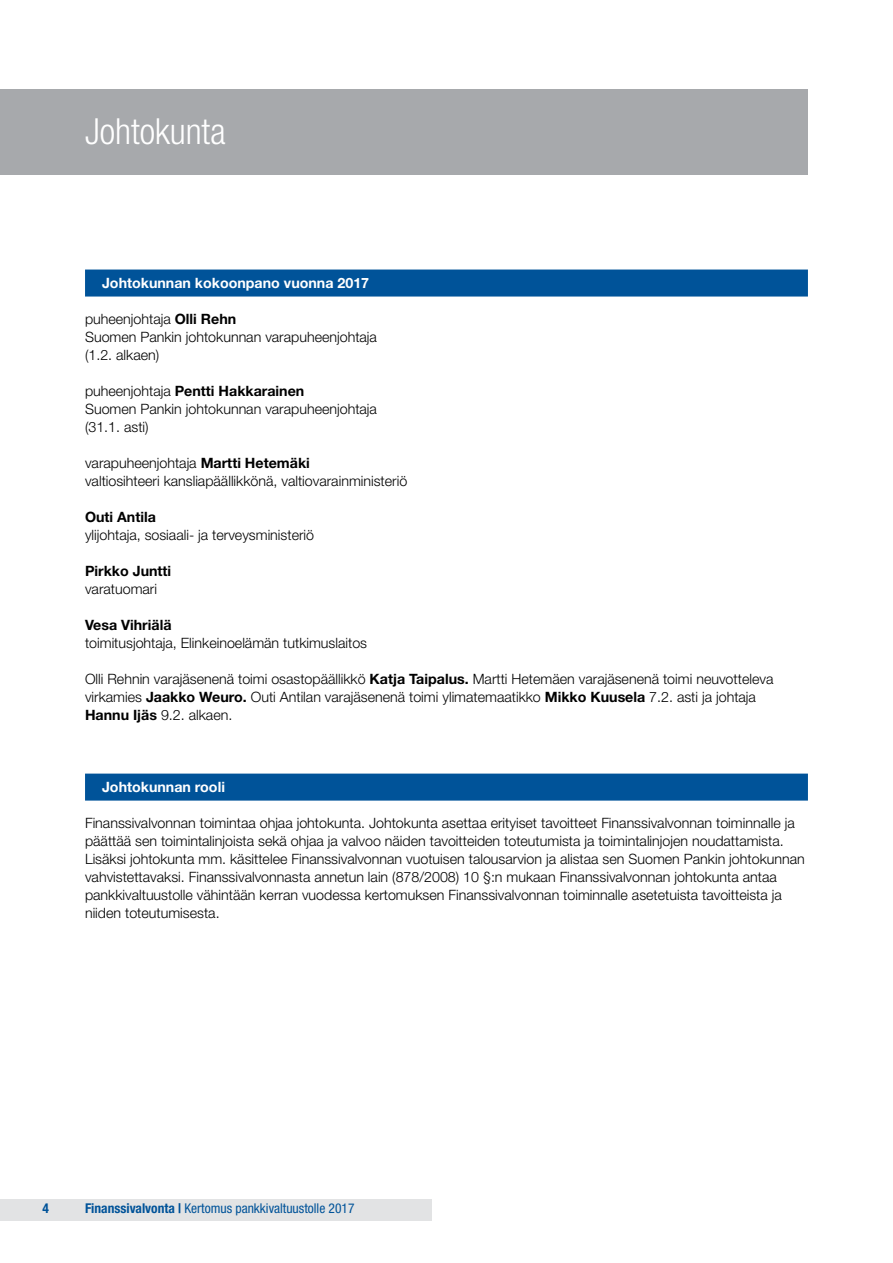
<style>
.page{position:relative;width:893px;height:1263px;background:#fff}
.page>*{position:absolute;margin:0;border:0;box-sizing:border-box;transform-origin:0 0}
.t1{font:300 condensed 36px "Helvetica Neue LT Std";color:#fff}
.t2{font:300 14.25px/18px "Helvetica Neue LT Std";color:#000}
.t3{font:700 14.25px "Helvetica Neue LT Std";color:#fff}
.t4{font:700 14.25px "Helvetica Neue LT Std";color:#000}
.t5{font:condensed 13.5px "Helvetica Neue LT Std";color:#005399}
.t6{font:700 condensed 13.5px "Helvetica Neue LT Std";color:#005399}
.s1{font-weight:700}
</style>
<div class="page">
<div style="left:0;top:1199px;width:432px;height:21px;background:#e2e3e4"></div>
<div style="left:0;top:89px;width:808px;height:85px;background:#a7a9ac"></div>
<div style="left:85px;top:270px;width:723px;height:27px;background:#005399"></div>
<div style="left:85px;top:774px;width:723px;height:27px;background:#005399"></div>
<h1 class="t1" style="left:85px;top:111px;width:142px">Johtokunta</h1>
<p class="t3" style="left:102px;top:274px;width:269px">Johtokunnan kokoonpano vuonna 2017</p>
<p class="t2" style="left:85px;top:310px;width:293px">puheenjohtaja <span class="s1">Olli Rehn<br></span>Suomen Pankin johtokunnan varapuheenjohtaja (1.2. alkaen)</p>
<p class="t2" style="left:85px;top:382px;width:293px">puheenjohtaja <span class="s1">Pentti Hakkarainen<br></span>Suomen Pankin johtokunnan varapuheenjohtaja (31.1. asti)</p>
<p class="t2" style="left:85px;top:454px;width:324px">varapuheenjohtaja <span class="s1">Martti Hetemäki<br></span>valtiosihteeri kansliapäällikkönä, valtiovarainministeriö</p>
<p class="t4" style="left:85px;top:508px;width:72px">Outi Antila</p>
<p class="t2" style="left:85px;top:526px;width:231px">ylijohtaja, sosiaali- ja terveysministeriö</p>
<p class="t4" style="left:85px;top:562px;width:88px">Pirkko Juntti</p>
<p class="t2" style="left:85px;top:580px;width:74px">varatuomari</p>
<p class="t4" style="left:85px;top:616px;width:88px">Vesa Vihriälä</p>
<p class="t2" style="left:85px;top:634px;width:284px">toimitusjohtaja, Elinkeinoelämän tutkimuslaitos</p>
<p class="t2" style="left:85px;top:670px;width:690px">Olli Rehnin varajäsenenä toimi osastopäällikkö <span class="s1">Katja Taipalus.</span> Martti Hetemäen varajäsenenä toimi neuvotteleva virkamies <span class="s1">Jaakko Weuro.</span> Outi Antilan varajäsenenä toimi ylimatemaatikko <span class="s1">Mikko Kuusela</span> 7.2. asti ja johtaja<br><span class="s1">Hannu Ijäs</span> 9.2. alkaen.</p>
<p class="t3" style="left:102px;top:778px;width:124px">Johtokunnan rooli</p>
<p class="t2" style="left:85px;top:814px;width:721px">Finanssivalvonnan toimintaa ohjaa johtokunta. Johtokunta asettaa erityiset tavoitteet Finanssivalvonnan toiminnalle ja päättää sen toimintalinjoista sekä ohjaa ja valvoo näiden tavoitteiden toteutumista ja toimintalinjojen noudattamista.<br>Lisäksi johtokunta mm. käsittelee Finanssivalvonnan vuotuisen talousarvion ja alistaa sen Suomen Pankin johtokunnan vahvistettavaksi. Finanssivalvonnasta annetun lain (878/2008) 10 §:n mukaan Finanssivalvonnan johtokunta antaa pankkivaltuustolle vähintään kerran vuodessa kertomuksen Finanssivalvonnan toiminnalle asetetuista tavoitteista ja niiden toteutumisesta.</p>
<p class="t6" style="left:43px;top:1200px;width:8px">4</p>
<p class="t5" style="left:85px;top:1200px;width:271px"><span class="s1">Finanssivalvonta |</span> Kertomus pankkivaltuustolle 2017</p>
</div>
